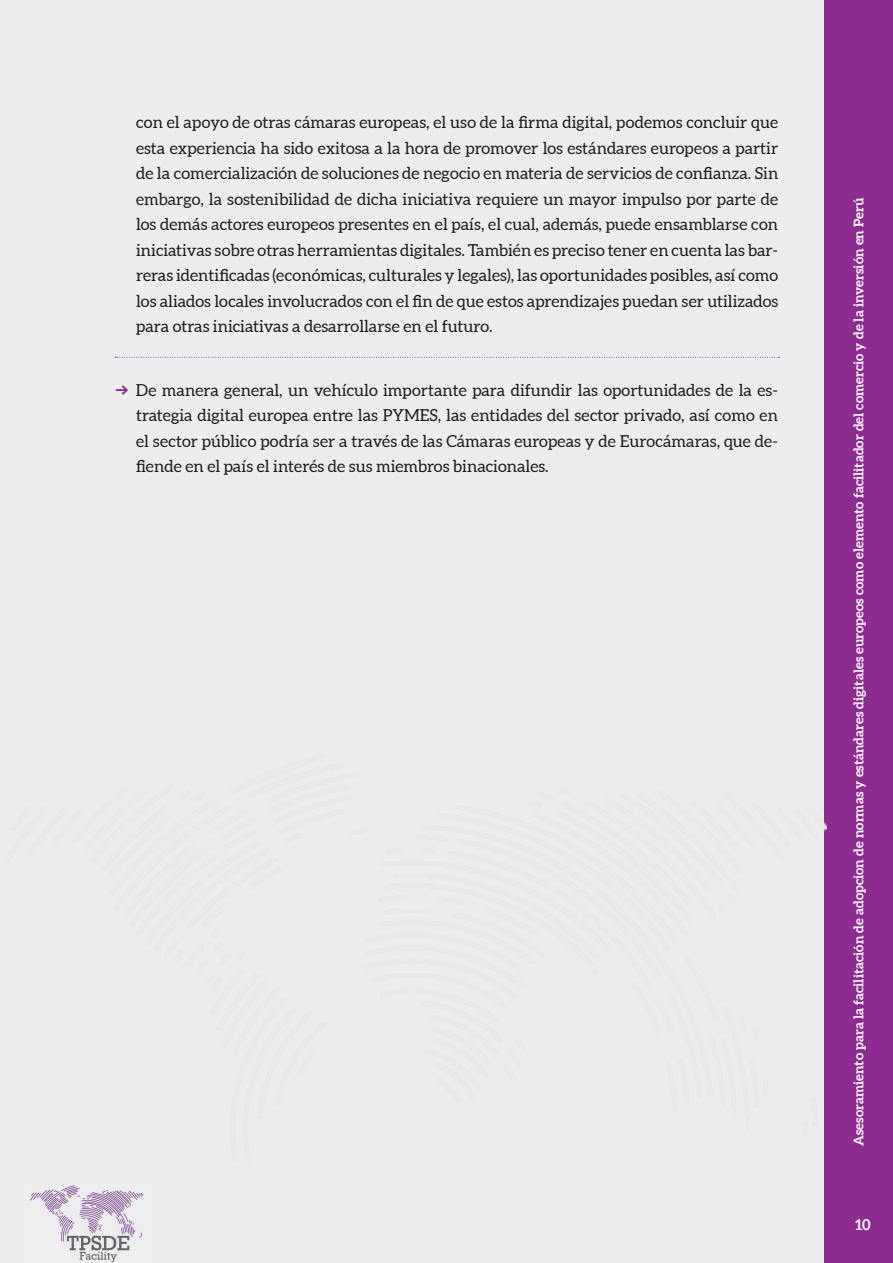
<style>
.page{position:relative;width:893px;height:1263px;background:#ededef}
.page>*{position:absolute;margin:0;border:0;box-sizing:border-box;transform-origin:0 0}
.t1{font:16.5px/25.5px "Aleo";color:#1d1d1b;text-align:justify}
.t2{font:700 15px "Aleo";color:#fff}
.t3{font:700 13.5px "Aleo";color:#fff}
.s1{font-family:"Alright Sans";font-weight:700;color:#8c2c8e}
</style>
<div class="page">
<div style="left:825px;top:0;width:68px;height:1263px;background:#8c2c8e"></div>
<img style="left:30px;top:1185px;width:113px;height:78px">
<svg style="left:115px;top:357px;width:664px;height:1px"></svg>
<p class="t1" style="left:136px;top:110px;width:644px">con el apoyo de otras cámaras europeas, el uso de la firma digital, podemos concluir que esta experiencia ha sido exitosa a la hora de promover los estándares europeos a partir de la comercialización de soluciones de negocio en materia de servicios de confianza. Sin embargo, la sostenibilidad de dicha iniciativa requiere un mayor impulso por parte de los demás actores europeos presentes en el país, el cual, además, puede ensamblarse con iniciativas sobre otras herramientas digitales. También es preciso tener en cuenta las bar&shy;reras identificadas (económicas, culturales y legales), las oportunidades posibles, así como los aliados locales involucrados con el fin de que estos aprendizajes puedan ser utilizados para otras iniciativas a desarrollarse en el futuro.</p>
<p class="t1" style="left:136px;top:378px;width:644px;text-indent:-21px"><span class="s1">→</span> De manera general, un vehículo importante para difundir las oportunidades de la es&shy;trategia digital europea entre las PYMES, las entidades del sector privado, así como en el sector público podría ser a través de las Cámaras europeas y de Eurocámaras, que de&shy;fiende en el país el interés de sus miembros binacionales.</p>
<p class="t3" style="left:850px;top:1146px;width:950px;rotate:-90deg">Asesoramiento para la facilitación de adopcion de normas y estándares digitales europeos como elemento facilitador del comercio y de la inversión en Perú</p>
<p class="t2" style="left:855px;top:1216px;width:17px">10</p>
</div>
